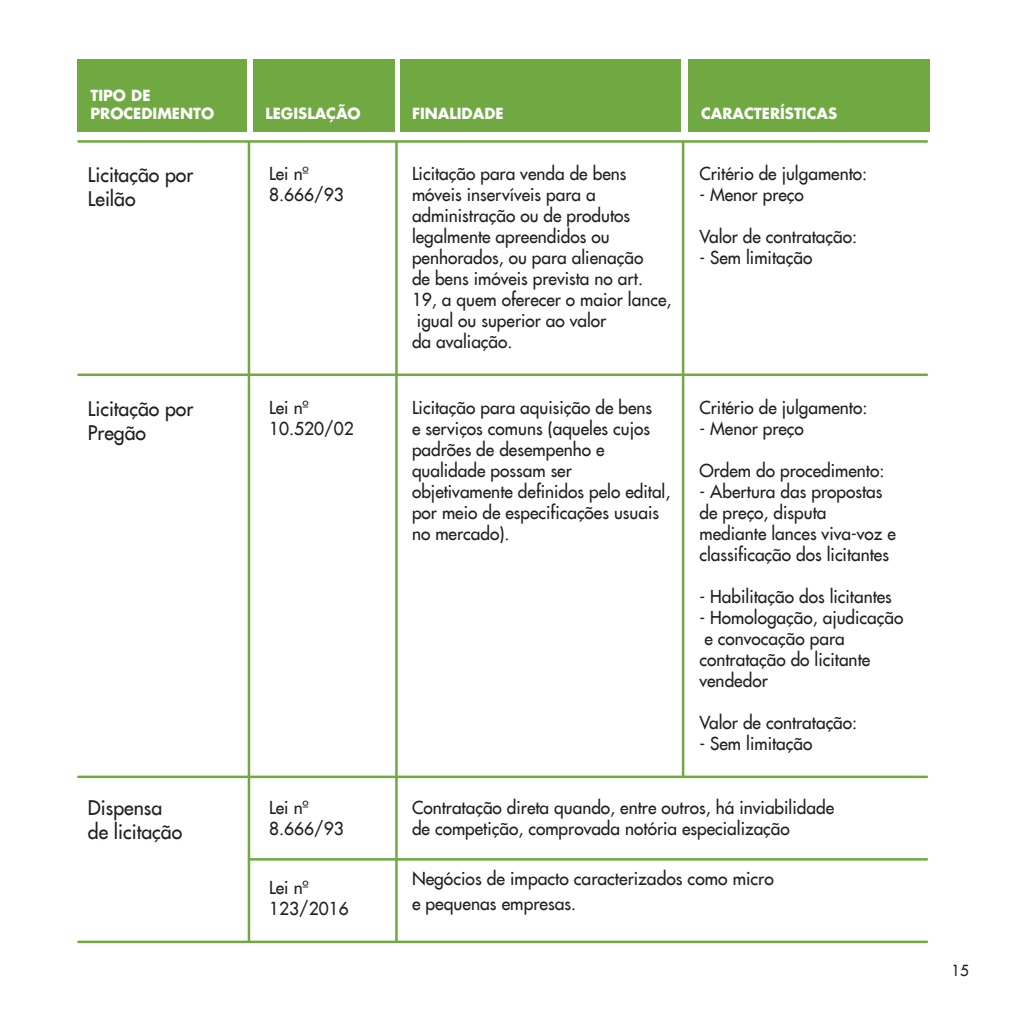
<style>
.page{position:relative;width:1020px;height:1020px;background:#fff}
.page>*{position:absolute;margin:0;border:0;box-sizing:border-box;transform-origin:0 0}
.t1{font:19.75px/23.6px "Futura LT";color:#231f20}
.t2{font:17.5px/21px "Futura LT";color:#231f20}
.t3{font:700 15px/18px "Futura LT";color:#fdfdfd}
.t4{font:15px "Futura LT";color:#231f20}
</style>
<div class="page">
<div style="left:78px;top:59px;width:169px;height:72px;background:#70a942"></div>
<div style="left:253px;top:59px;width:142px;height:72px;background:#70a942"></div>
<div style="left:400px;top:59px;width:281px;height:72px;background:#70a942"></div>
<div style="left:688px;top:59px;width:241px;height:72px;background:#70a942"></div>
<hr style="left:78px;top:776px;width:849px;height:2px;background:#70a942">
<hr style="left:78px;top:941px;width:849px;height:2px;background:#70a942">
<hr style="left:249px;top:858px;width:678px;height:3px;background:#70a942">
<hr style="left:78px;top:374px;width:849px;height:2px;background:#70a942">
<hr style="left:78px;top:140px;width:849px;height:3px;background:#70a942">
<hr style="left:248px;top:142px;width:2px;height:800px;background:#70a942">
<hr style="left:395px;top:142px;width:3px;height:800px;background:#70a942">
<hr style="left:682px;top:142px;width:2px;height:635px;background:#70a942">
<p class="t3" style="left:90px;top:86px;width:125px">TIPO DE<br>PROCEDIMENTO</p>
<p class="t3" style="left:265px;top:104px;width:97px">LEGISLAÇÃO</p>
<p class="t3" style="left:412px;top:104px;width:93px">FINALIDADE</p>
<p class="t3" style="left:701px;top:104px;width:138px">CARACTERÍSTICAS</p>
<p class="t1" style="left:88px;top:163px;width:107px">Licitação por<br>Leilão</p>
<p class="t2" style="left:412px;top:163px;width:261px">Licitação para venda de bens móveis inservíveis para a administração ou de produtos legalmente apreendidos ou penhorados, ou para alienação<br>de bens imóveis prevista no art.<br>19, a quem oferecer o maior lance, igual ou superior ao valor<br>da avaliação.</p>
<p class="t2" style="left:269px;top:163px;width:76px">Lei nº<br>8.666/93</p>
<p class="t2" style="left:699px;top:163px;width:169px">Critério de julgamento:</p>
<p class="t2" style="left:699px;top:184px;width:106px">- Menor preço</p>
<p class="t2" style="left:699px;top:226px;width:159px">Valor de contratação:</p>
<p class="t2" style="left:699px;top:247px;width:114px">- Sem limitação</p>
<p class="t1" style="left:88px;top:397px;width:107px">Licitação por<br>Pregão</p>
<p class="t1" style="left:88px;top:796px;width:96px">Dispensa de licitação</p>
<p class="t2" style="left:269px;top:397px;width:86px">Lei nº<br>10.520/02</p>
<p class="t2" style="left:269px;top:796px;width:76px">Lei nº<br>8.666/93</p>
<p class="t2" style="left:269px;top:876px;width:81px">Lei nº<br>123/2016</p>
<p class="t2" style="left:412px;top:397px;width:260px">Licitação para aquisição de bens<br>e serviços comuns (aqueles cujos padrões de desempenho e qualidade possam ser objetivamente definidos pelo edital, por meio de especificações usuais no mercado).</p>
<p class="t2" style="left:699px;top:397px;width:169px">Critério de julgamento:</p>
<p class="t2" style="left:699px;top:418px;width:106px">- Menor preço</p>
<p class="t2" style="left:699px;top:460px;width:186px">Ordem do procedimento:</p>
<p class="t2" style="left:699px;top:481px;width:198px">- Abertura das propostas de preço, disputa mediante lances viva-voz e classificação dos licitantes</p>
<p class="t2" style="left:699px;top:586px;width:194px">- Habilitação dos licitantes</p>
<p class="t2" style="left:699px;top:607px;width:205px">- Homologação, ajudicação e convocação para contratação do licitante vendedor</p>
<p class="t2" style="left:699px;top:712px;width:159px">Valor de contratação:</p>
<p class="t2" style="left:699px;top:733px;width:114px">- Sem limitação</p>
<p class="t2" style="left:412px;top:796px;width:424px">Contratação direta quando, entre outros, há inviabilidade de competição, comprovada notória especialização</p>
<p class="t2" style="left:412px;top:866px;width:363px;line-height:25px">Negócios de impacto caracterizados como micro e pequenas empresas.</p>
<p class="t4" style="left:952px;top:961px;width:19px">15</p>
</div>
